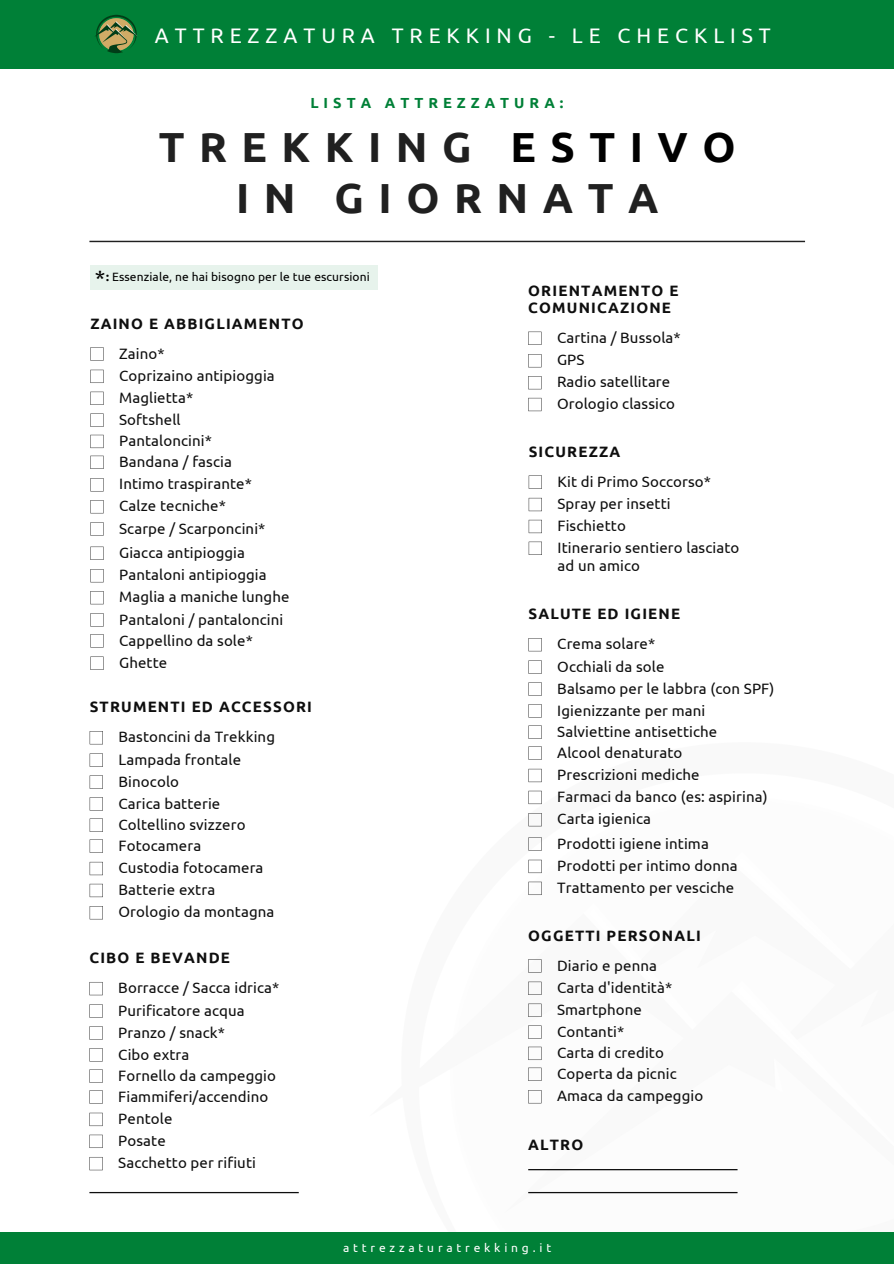
<style>
.page{position:relative;width:894px;height:1264px;background:#fff}
.page>*{position:absolute;margin:0;border:0;box-sizing:border-box;transform-origin:0 0}
.t1{font:700 42px/50.2px "Ubuntu";letter-spacing:.345em;color:#202020;text-align:center}
.t2{font:22.05px "Ubuntu";color:#000}
.t3{font:21px "Ubuntu";letter-spacing:.285em;color:#fff}
.t4{font:15px/17.5px "Ubuntu";letter-spacing:.01em;color:#0e0e0e}
.t5{font:700 15px "Ubuntu";letter-spacing:.08em;color:#0e0e0e}
.t6{font:700 14.55px "Ubuntu";letter-spacing:.345em;color:#008037}
.t7{font:12px "Ubuntu";letter-spacing:.01em;color:#000}
.t8{font:12px "Ubuntu";letter-spacing:.32em;color:#fff}
.s1{color:#000}
.s2{font-weight:700}
</style>
<div class="page">
<svg style="left:90px;top:347px;width:14px;height:13px"></svg>
<svg style="left:90px;top:370px;width:14px;height:13px"></svg>
<svg style="left:90px;top:392px;width:14px;height:13px"></svg>
<svg style="left:90px;top:435px;width:14px;height:13px"></svg>
<svg style="left:89px;top:241px;width:715px;height:1px"></svg>
<div style="left:90px;top:265px;width:287px;height:25px;background:#e7f3ec"></div>
<svg style="left:90px;top:455px;width:14px;height:14px"></svg>
<svg style="left:90px;top:478px;width:14px;height:13px"></svg>
<svg style="left:90px;top:500px;width:14px;height:13px"></svg>
<svg style="left:90px;top:522px;width:14px;height:13px"></svg>
<svg style="left:90px;top:546px;width:14px;height:14px"></svg>
<svg style="left:90px;top:569px;width:14px;height:13px"></svg>
<svg style="left:90px;top:591px;width:14px;height:13px"></svg>
<svg style="left:90px;top:613px;width:14px;height:13px"></svg>
<svg style="left:90px;top:634px;width:14px;height:13px"></svg>
<svg style="left:90px;top:656px;width:14px;height:14px"></svg>
<svg style="left:90px;top:413px;width:14px;height:14px"></svg>
<svg style="left:90px;top:731px;width:13px;height:13px"></svg>
<svg style="left:90px;top:753px;width:13px;height:13px"></svg>
<svg style="left:90px;top:775px;width:13px;height:13px"></svg>
<svg style="left:90px;top:818px;width:13px;height:13px"></svg>
<svg style="left:90px;top:839px;width:13px;height:13px"></svg>
<svg style="left:90px;top:861px;width:13px;height:14px"></svg>
<svg style="left:90px;top:883px;width:13px;height:14px"></svg>
<svg style="left:90px;top:906px;width:13px;height:13px"></svg>
<svg style="left:90px;top:797px;width:13px;height:13px"></svg>
<svg style="left:89px;top:982px;width:14px;height:13px"></svg>
<svg style="left:89px;top:1004px;width:14px;height:13px"></svg>
<svg style="left:89px;top:1026px;width:14px;height:13px"></svg>
<svg style="left:89px;top:1069px;width:14px;height:13px"></svg>
<svg style="left:89px;top:1090px;width:14px;height:13px"></svg>
<svg style="left:89px;top:1112px;width:14px;height:14px"></svg>
<svg style="left:89px;top:1134px;width:14px;height:13px"></svg>
<svg style="left:89px;top:1157px;width:14px;height:13px"></svg>
<svg style="left:89px;top:1048px;width:14px;height:13px"></svg>
<svg style="left:528px;top:332px;width:13px;height:13px"></svg>
<svg style="left:528px;top:354px;width:13px;height:13px"></svg>
<svg style="left:528px;top:376px;width:13px;height:13px"></svg>
<svg style="left:528px;top:398px;width:13px;height:13px"></svg>
<svg style="left:528px;top:475px;width:14px;height:14px"></svg>
<svg style="left:528px;top:498px;width:14px;height:13px"></svg>
<svg style="left:528px;top:520px;width:14px;height:13px"></svg>
<svg style="left:528px;top:541px;width:14px;height:14px"></svg>
<svg style="left:528px;top:638px;width:13px;height:13px"></svg>
<svg style="left:528px;top:660px;width:13px;height:13px"></svg>
<svg style="left:528px;top:682px;width:13px;height:13px"></svg>
<svg style="left:528px;top:725px;width:13px;height:13px"></svg>
<svg style="left:528px;top:746px;width:13px;height:13px"></svg>
<svg style="left:528px;top:768px;width:13px;height:14px"></svg>
<svg style="left:528px;top:790px;width:13px;height:14px"></svg>
<svg style="left:528px;top:813px;width:13px;height:13px"></svg>
<svg style="left:528px;top:837px;width:13px;height:13px"></svg>
<svg style="left:528px;top:859px;width:13px;height:14px"></svg>
<svg style="left:528px;top:881px;width:13px;height:14px"></svg>
<svg style="left:528px;top:704px;width:13px;height:13px"></svg>
<svg style="left:528px;top:959px;width:13px;height:13px"></svg>
<svg style="left:528px;top:981px;width:13px;height:13px"></svg>
<svg style="left:528px;top:1003px;width:13px;height:13px"></svg>
<svg style="left:528px;top:1046px;width:13px;height:14px"></svg>
<svg style="left:528px;top:1067px;width:13px;height:13px"></svg>
<svg style="left:528px;top:1090px;width:13px;height:13px"></svg>
<svg style="left:528px;top:1025px;width:13px;height:13px"></svg>
<svg style="left:528px;top:1169px;width:209px;height:1px"></svg>
<svg style="left:528px;top:1191px;width:209px;height:2px"></svg>
<div style="left:0;top:1232px;width:893px;height:31px;background:#008037"></div>
<div style="left:0;top:0;width:893px;height:68px;background:#008037"></div>
<img style="left:95px;top:14px;width:43px;height:40px">
<svg style="left:89px;top:1191px;width:210px;height:2px"></svg>
<p class="t3" style="left:155px;top:24px;width:617px">ATTREZZATURA TREKKING - LE CHECKLIST</p>
<p class="t6" style="left:310px;top:94px;width:254px">LISTA ATTREZZATURA:</p>
<p class="t1" style="left:159px;top:122px;width:578px">TREKKING <span class="s1">ESTIVO<br></span>IN GIORNATA</p>
<p class="t2" style="left:95px;top:265px;width:12px">*</p>
<p class="t7" style="left:106px;top:270px;width:265px"><span class="s2">:</span> Essenziale, ne hai bisogno per le tue escursioni</p>
<p class="t5" style="left:90px;top:315px;width:215px">ZAINO E ABBIGLIAMENTO</p>
<p class="t4" style="left:119px;top:344px;width:47px">Zaino*</p>
<p class="t4" style="left:119px;top:389px;width:76px">Maglietta*</p>
<p class="t4" style="left:119px;top:367px;width:157px">Coprizaino antipioggia</p>
<p class="t4" style="left:119px;top:410px;width:63px">Softshell</p>
<p class="t4" style="left:119px;top:432px;width:94px">Pantaloncini*</p>
<p class="t4" style="left:119px;top:452px;width:114px">Bandana / fascia</p>
<p class="t4" style="left:119px;top:475px;width:134px">Intimo traspirante*</p>
<p class="t4" style="left:119px;top:519px;width:148px">Scarpe / Scarponcini*</p>
<p class="t4" style="left:119px;top:543px;width:127px">Giacca antipioggia</p>
<p class="t4" style="left:119px;top:497px;width:108px">Calze tecniche*</p>
<p class="t4" style="left:119px;top:566px;width:149px">Pantaloni antipioggia</p>
<p class="t4" style="left:119px;top:588px;width:172px">Maglia a maniche lunghe</p>
<p class="t4" style="left:119px;top:610px;width:166px">Pantaloni / pantaloncini</p>
<p class="t4" style="left:119px;top:631px;width:135px">Cappellino da sole*</p>
<p class="t4" style="left:119px;top:653px;width:50px">Ghette</p>
<p class="t5" style="left:90px;top:698px;width:224px">STRUMENTI ED ACCESSORI</p>
<p class="t4" style="left:118px;top:728px;width:158px">Bastoncini da Trekking</p>
<p class="t4" style="left:118px;top:772px;width:62px">Binocolo</p>
<p class="t4" style="left:118px;top:750px;width:124px">Lampada frontale</p>
<p class="t4" style="left:118px;top:794px;width:103px">Carica batterie</p>
<p class="t4" style="left:118px;top:815px;width:128px">Coltellino svizzero</p>
<p class="t4" style="left:118px;top:836px;width:84px">Fotocamera</p>
<p class="t4" style="left:118px;top:858px;width:146px">Custodia fotocamera</p>
<p class="t4" style="left:118px;top:903px;width:157px">Orologio da montagna</p>
<p class="t4" style="left:118px;top:880px;width:98px">Batterie extra</p>
<p class="t5" style="left:89px;top:949px;width:142px">CIBO E BEVANDE</p>
<p class="t4" style="left:118px;top:978px;width:163px">Borracce / Sacca idrica*</p>
<p class="t4" style="left:118px;top:1023px;width:108px">Pranzo / snack*</p>
<p class="t4" style="left:118px;top:1001px;width:128px">Purificatore acqua</p>
<p class="t4" style="left:118px;top:1045px;width:73px">Cibo extra</p>
<p class="t4" style="left:118px;top:1066px;width:159px">Fornello da campeggio</p>
<p class="t4" style="left:118px;top:1087px;width:152px">Fiammiferi/accendino</p>
<p class="t4" style="left:118px;top:1109px;width:56px">Pentole</p>
<p class="t4" style="left:118px;top:1153px;width:139px">Sacchetto per rifiuti</p>
<p class="t4" style="left:118px;top:1131px;width:49px">Posate</p>
<p class="t5" style="left:528px;top:282px;width:152px">ORIENTAMENTO E</p>
<p class="t5" style="left:528px;top:299px;width:144px">COMUNICAZIONE</p>
<p class="t4" style="left:557px;top:329px;width:125px">Cartina / Bussola*</p>
<p class="t4" style="left:557px;top:373px;width:115px">Radio satellitare</p>
<p class="t4" style="left:557px;top:395px;width:119px">Orologio classico</p>
<p class="t4" style="left:557px;top:351px;width:29px">GPS</p>
<p class="t5" style="left:528px;top:443px;width:93px">SICUREZZA</p>
<p class="t4" style="left:557px;top:472px;width:155px">Kit di Primo Soccorso*</p>
<p class="t4" style="left:557px;top:517px;width:70px">Fischietto</p>
<p class="t4" style="left:557px;top:538px;width:183px">Itinerario sentiero lasciato ad un amico</p>
<p class="t4" style="left:557px;top:495px;width:115px">Spray per insetti</p>
<p class="t5" style="left:528px;top:605px;width:153px">SALUTE ED IGIENE</p>
<p class="t4" style="left:557px;top:635px;width:99px">Crema solare*</p>
<p class="t4" style="left:557px;top:679px;width:218px">Balsamo per le labbra (con SPF)</p>
<p class="t4" style="left:557px;top:657px;width:109px">Occhiali da sole</p>
<p class="t4" style="left:557px;top:701px;width:149px">Igienizzante per mani</p>
<p class="t4" style="left:557px;top:722px;width:161px">Salviettine antisettiche</p>
<p class="t4" style="left:557px;top:743px;width:127px">Alcool denaturato</p>
<p class="t4" style="left:557px;top:765px;width:144px">Prescrizioni mediche</p>
<p class="t4" style="left:557px;top:810px;width:95px">Carta igienica</p>
<p class="t4" style="left:557px;top:834px;width:153px">Prodotti igiene intima</p>
<p class="t4" style="left:557px;top:856px;width:182px">Prodotti per intimo donna</p>
<p class="t4" style="left:557px;top:787px;width:212px">Farmaci da banco (es: aspirina)</p>
<p class="t4" style="left:557px;top:878px;width:178px">Trattamento per vesciche</p>
<p class="t5" style="left:528px;top:926px;width:174px">OGGETTI PERSONALI</p>
<p class="t4" style="left:557px;top:956px;width:101px">Diario e penna</p>
<p class="t4" style="left:557px;top:1000px;width:86px">Smartphone</p>
<p class="t4" style="left:557px;top:1022px;width:69px">Contanti*</p>
<p class="t4" style="left:557px;top:978px;width:117px">Carta d'identità*</p>
<p class="t4" style="left:557px;top:1043px;width:108px">Carta di credito</p>
<p class="t4" style="left:557px;top:1064px;width:121px">Coperta da picnic</p>
<p class="t4" style="left:557px;top:1087px;width:148px">Amaca da campeggio</p>
<p class="t5" style="left:528px;top:1135px;width:57px">ALTRO</p>
<p class="t8" style="left:343px;top:1240px;width:209px">attrezzaturatrekking.it</p>
</div>
